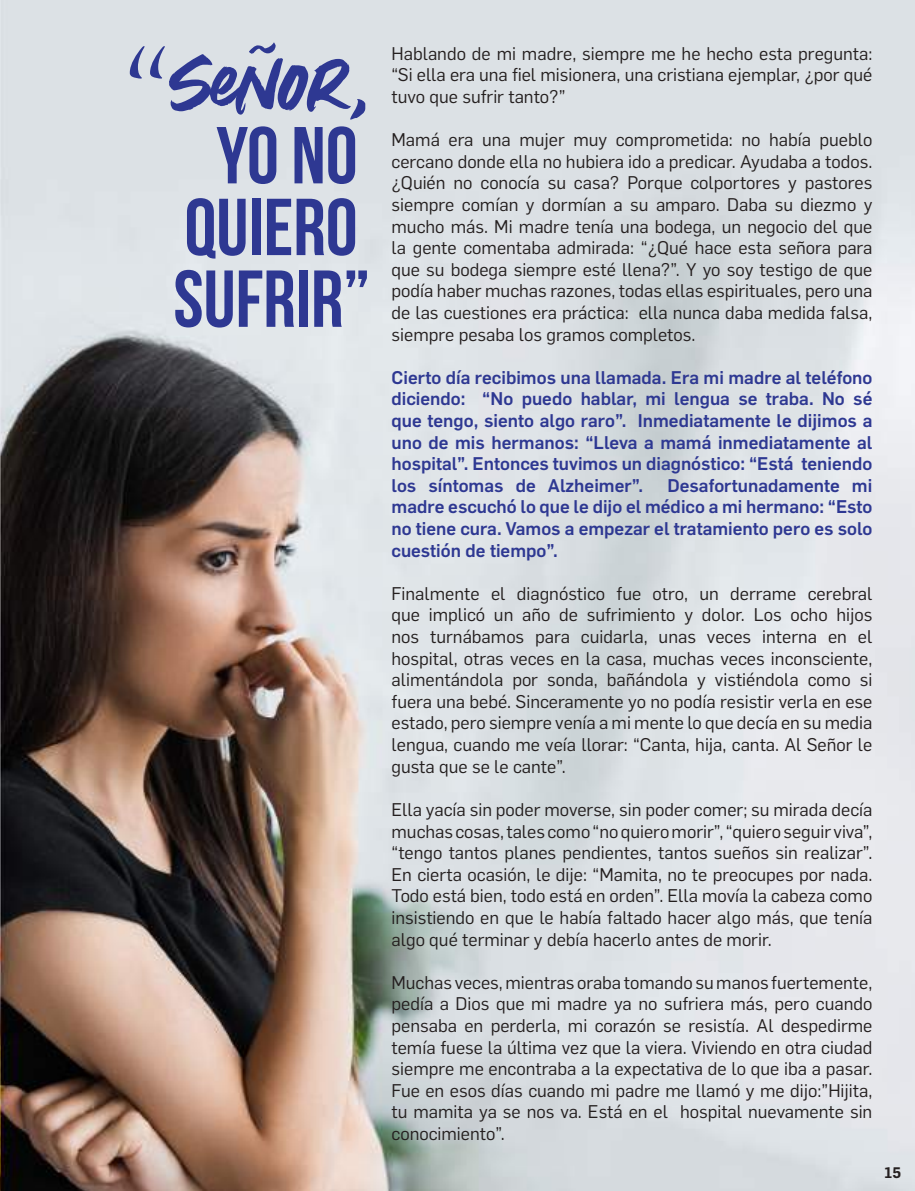
<style>
.page{position:relative;width:915px;height:1191px;background:#fff}
.page>*{position:absolute;margin:0;border:0;box-sizing:border-box;transform-origin:0 0}
.t1{font:80.55px/71.7px "Bebas Neue";color:#2e3892;text-align:center}
.t2{font:18px/21.6px "Flama";color:#241f1f;text-align:justify}
.t3{font:500 18px/21.6px "Flama";color:#2e3892;text-align:justify}
.t4{font:600 15px "Flama";color:#241f1f}
</style>
<div class="page">
<img style="left:0;top:0;width:914px;height:1191px">
<svg style="left:130px;top:43px;width:235px;height:77px;background:#a7aecb"></svg>
<h1 class="t1" style="left:173px;top:119px;width:198px">YO NO<br>QUIERO<br>SUFRIR”</h1>
<p class="t2" style="left:391px;top:41px;width:482px">Hablando de mi madre, siempre me he hecho esta pregunta: “Si ella era una fiel misionera, una cristiana ejemplar, ¿por qué tuvo que sufrir tanto?”</p>
<p class="t2" style="left:391px;top:128px;width:482px">Mamá era una mujer muy comprometida: no había pueblo cercano donde ella no hubiera ido a predicar. Ayudaba a todos. ¿Quién no conocía su casa? Porque colportores y pastores siempre comían y dormían a su amparo. Daba su diezmo y mucho más. Mi madre tenía una bodega, un negocio del que la gente comentaba admirada: “¿Qué hace esta señora para que su bodega siempre esté llena?”. Y yo soy testigo de que podía haber muchas razones, todas ellas espirituales, pero una de las cuestiones era práctica: ella nunca daba medida falsa, siempre pesaba los gramos completos.</p>
<p class="t3" style="left:391px;top:365px;width:482px">Cierto día recibimos una llamada. Era mi madre al teléfono diciendo: “No puedo hablar, mi lengua se traba. No sé que tengo, siento algo raro”. Inmediatamente le dijimos a uno de mis hermanos: “Lleva a mamá inmediatamente al hospital”. Entonces tuvimos un diagnóstico: “Está teniendo los síntomas de Alzheimer”.</p>
<p class="t3" style="left:391px;top:473px;width:482px;text-indent:276px">Desafortunadamente mi madre escuchó lo que le dijo el médico a mi hermano: “Esto no tiene cura. Vamos a empezar el tratamiento pero es solo cuestión de tiempo”.</p>
<p class="t2" style="left:391px;top:581px;width:482px">Finalmente el diagnóstico fue otro, un derrame cerebral que implicó un año de sufrimiento y dolor. Los ocho hijos nos turnábamos para cuidarla, unas veces interna en el hospital, otras veces en la casa, muchas veces inconsciente, alimentándola por sonda, bañándola y vistiéndola como si fuera una bebé. Sinceramente yo no podía resistir verla en ese estado, pero siempre venía a mi mente lo que decía en su media lengua, cuando me veía llorar: “Canta, hija, canta. Al Señor le gusta que se le cante”.</p>
<p class="t2" style="left:391px;top:797px;width:482px">Ella yacía sin poder moverse, sin poder comer; su mirada decía muchas cosas, tales como “no quiero morir”, “quiero seguir viva”, “tengo tantos planes pendientes, tantos sueños sin realizar”.<br>En cierta ocasión, le dije: “Mamita, no te preocupes por nada.<br>Todo está bien, todo está en orden”. Ella movía la cabeza como insistiendo en que le había faltado hacer algo más, que tenía algo qué terminar y debía hacerlo antes de morir.</p>
<p class="t2" style="left:391px;top:970px;width:482px">Muchas veces, mientras oraba tomando su manos fuertemente, pedía a Dios que mi madre ya no sufriera más, pero cuando pensaba en perderla, mi corazón se resistía. Al despedirme temía fuese la última vez que la viera. Viviendo en otra ciudad siempre me encontraba a la expectativa de lo que iba a pasar.<br>Fue en esos días cuando mi padre me llamó y me dijo:”Hijita, tu mamita ya se nos va. Está en el hospital nuevamente sin conocimiento”.</p>
<p class="t4" style="left:884px;top:1161px;width:18px">15</p>
</div>
